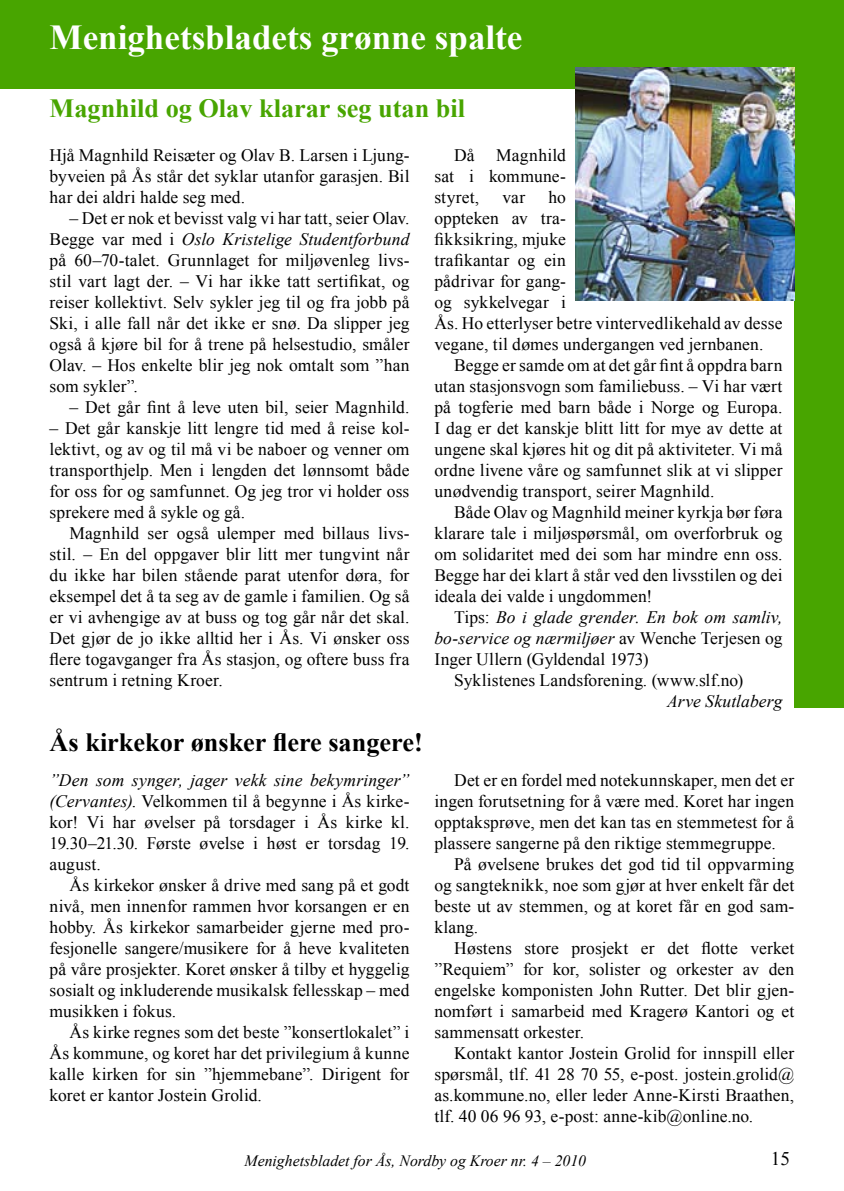
<style>
.page{position:relative;width:844px;height:1191px;background:#fff}
.page>*{position:absolute;margin:0;border:0;box-sizing:border-box;transform-origin:0 0}
.t1{font:700 35px "Times New Roman";color:#fff}
.t2{font:700 26.25px "Times New Roman";color:#48a500}
.t3{font:700 26.25px "Times New Roman";color:#000}
.t4{font:19.25px "Times New Roman";color:#000}
.t5{font:17.5px/21px "Times New Roman";letter-spacing:.005em;color:#000;text-align:justify}
.t6{font:italic 17.5px "Times New Roman";letter-spacing:.005em;color:#000}
.t7{font:italic 15.75px "Times New Roman";color:#000}
.s1{font-style:italic}
.s2{font-style:normal}
</style>
<div class="page">
<div style="left:1px;top:0;width:842px;height:89px;background:#48a500"></div>
<div style="left:794px;top:0;width:49px;height:707px;background:#48a500"></div>
<img style="left:575px;top:68px;width:219px;height:233px">
<h1 class="t1" style="left:50px;top:13px;width:474px">Menighetsbladets grønne spalte</h1>
<h2 class="t2" style="left:50px;top:90px;width:417px">Magnhild og Olav klarar seg utan bil</h2>
<p class="t5" style="left:50px;top:144px;width:361px">Hjå Magnhild Reisæter og Olav B. Larsen i Ljung&shy;byveien på Ås står det syklar utanfor garasjen. Bil har dei aldri halde seg med.</p>
<p class="t5" style="left:50px;top:207px;width:361px;text-indent:20px">– Det er nok et bevisst valg vi har tatt, seier Olav.<br>Begge var med i <span class="s1">Oslo Kristelige Studentforbund </span>på 60–70-talet. Grunnlaget for miljøvenleg livs&shy;stil vart lagt der. – Vi har ikke tatt sertifikat, og reiser kollektivt. Selv sykler jeg til og fra jobb på Ski, i alle fall når det ikke er snø. Da slipper jeg også å kjøre bil for å trene på helsestudio, småler Olav. – Hos enkelte blir jeg nok omtalt som ”han som sykler”.</p>
<p class="t5" style="left:69px;top:396px;width:341px">– Det går fint å leve uten bil, seier Magnhild.</p>
<p class="t5" style="left:50px;top:417px;width:361px">– Det går kanskje litt lengre tid med å reise kol&shy;lektivt, og av og til må vi be naboer og venner om transporthjelp. Men i lengden det lønnsomt både for oss for og samfunnet. Og jeg tror vi holder oss sprekere med å sykle og gå.</p>
<p class="t5" style="left:50px;top:522px;width:361px;text-indent:20px">Magnhild ser også ulemper med billaus livs&shy;stil. – En del oppgaver blir litt mer tungvint når du ikke har bilen stående parat utenfor døra, for eksempel det å ta seg av de gamle i familien. Og så er vi avhengige av at buss og tog går når det skal.<br>Det gjør de jo ikke alltid her i Ås. Vi ønsker oss flere togavganger fra Ås stasjon, og oftere buss fra sentrum i retning Kroer.</p>
<p class="t5" style="left:434px;top:144px;width:133px;text-indent:20px">Då Magnhild sat i kommune&shy;styret,</p>
<p class="t5" style="left:434px;top:186px;width:349px;text-align:left;text-indent:114px">ho<br>oppteken av tra-<br>fikksikring, mjuke<br>trafikantar og ein<br>pådrivar for gang-<br>og sykkelvegar i<br>Ås. Ho etterlyser betre vintervedlikehald av desse vegane, til dømes undergangen ved jernbanen.</p>
<p class="t5" style="left:434px;top:354px;width:349px;text-indent:20px">Begge er samde om at det går fint å oppdra barn utan stasjonsvogn som familiebuss. – Vi har vært på togferie med barn både i Norge og Europa.<br>I dag er det kanskje blitt litt for mye av dette at ungene skal kjøres hit og dit på aktiviteter. Vi må ordne livene våre og samfunnet slik at vi slipper unødvendig transport, seirer Magnhild.</p>
<p class="t5" style="left:434px;top:501px;width:349px;text-indent:20px">Både Olav og Magnhild meiner kyrkja bør føra klarare tale i miljøspørsmål, om overforbruk og om solidaritet med dei som har mindre enn oss.<br>Begge har dei klart å står ved den livsstilen og dei ideala dei valde i ungdommen!</p>
<p class="t6" style="left:454px;top:605px;width:329px"><span class="s2">Tips:</span> Bo i glade grender. En bok om samliv,</p>
<p class="t6" style="left:434px;top:626px;width:349px">bo-service og nærmiljøer <span class="s2">av Wenche Terjesen og</span></p>
<p class="t5" style="left:434px;top:648px;width:216px">Inger Ullern (Gyldendal 1973)</p>
<p class="t5" style="left:454px;top:669px;width:290px">Syklistenes Landsforening. (www.slf.no)</p>
<p class="t6" style="left:667px;top:689px;width:117px">Arve Skutlaberg</p>
<p class="t5" style="left:502px;top:186px;width:24px">var</p>
<h2 class="t3" style="left:50px;top:724px;width:374px">Ås kirkekor ønsker flere sangere!</h2>
<p class="t5" style="left:50px;top:769px;width:361px"><span class="s1">”Den som synger, jager vekk sine bekymringer” (Cervantes)</span>. Velkommen til å begynne i Ås kirke&shy;kor! Vi har øvelser på torsdager i Ås kirke kl.<br>19.30–21.30. Første øvelse i høst er torsdag 19. august.</p>
<p class="t5" style="left:50px;top:874px;width:361px;text-indent:20px">Ås kirkekor ønsker å drive med sang på et godt nivå, men innenfor rammen hvor korsangen er en hobby. Ås kirkekor samarbeider gjerne med pro&shy;fesjonelle sangere/musikere for å heve kvaliteten på våre prosjekter. Koret ønsker å tilby et hyggelig sosialt og inkluderende musikalsk fellesskap – med musikken i fokus.</p>
<p class="t5" style="left:50px;top:1021px;width:361px;text-indent:20px">Ås kirke regnes som det beste ”konsertlokalet” i Ås kommune, og koret har det privilegium å kunne kalle kirken for sin ”hjemmebane”. Dirigent for koret er kantor Jostein Grolid.</p>
<p class="t5" style="left:434px;top:769px;width:361px;text-indent:20px">Det er en fordel med notekunnskaper, men det er ingen forutsetning for å være med. Koret har ingen opptaksprøve, men det kan tas en stemmetest for å plassere sangerne på den riktige stemmegruppe.</p>
<p class="t5" style="left:434px;top:853px;width:361px;text-indent:20px">På øvelsene brukes det god tid til oppvarming og sangteknikk, noe som gjør at hver enkelt får det beste ut av stemmen, og at koret får en god sam&shy;klang.</p>
<p class="t5" style="left:434px;top:937px;width:361px;text-indent:20px">Høstens store prosjekt er det flotte verket ”Requiem” for kor, solister og orkester av den engelske komponisten John Rutter. Det blir gjen&shy;nomført i samarbeid med Kragerø Kantori og et sammensatt orkester.</p>
<p class="t5" style="left:434px;top:1042px;width:361px;text-indent:20px">Kontakt kantor Jostein Grolid for innspill eller spørsmål, tlf. 41 28 70 55, e-post. jostein.grolid@ as.kommune.no, eller leder Anne-Kirsti Braathen, tlf. 40 06 96 93, e-post: anne-kib@online.no.</p>
<p class="t7" style="left:244px;top:1149px;width:343px">Menighetsbladet for Ås, Nordby og Kroer nr. 4 – 2010</p>
<p class="t4" style="left:770px;top:1145px;width:21px">15</p>
</div>
